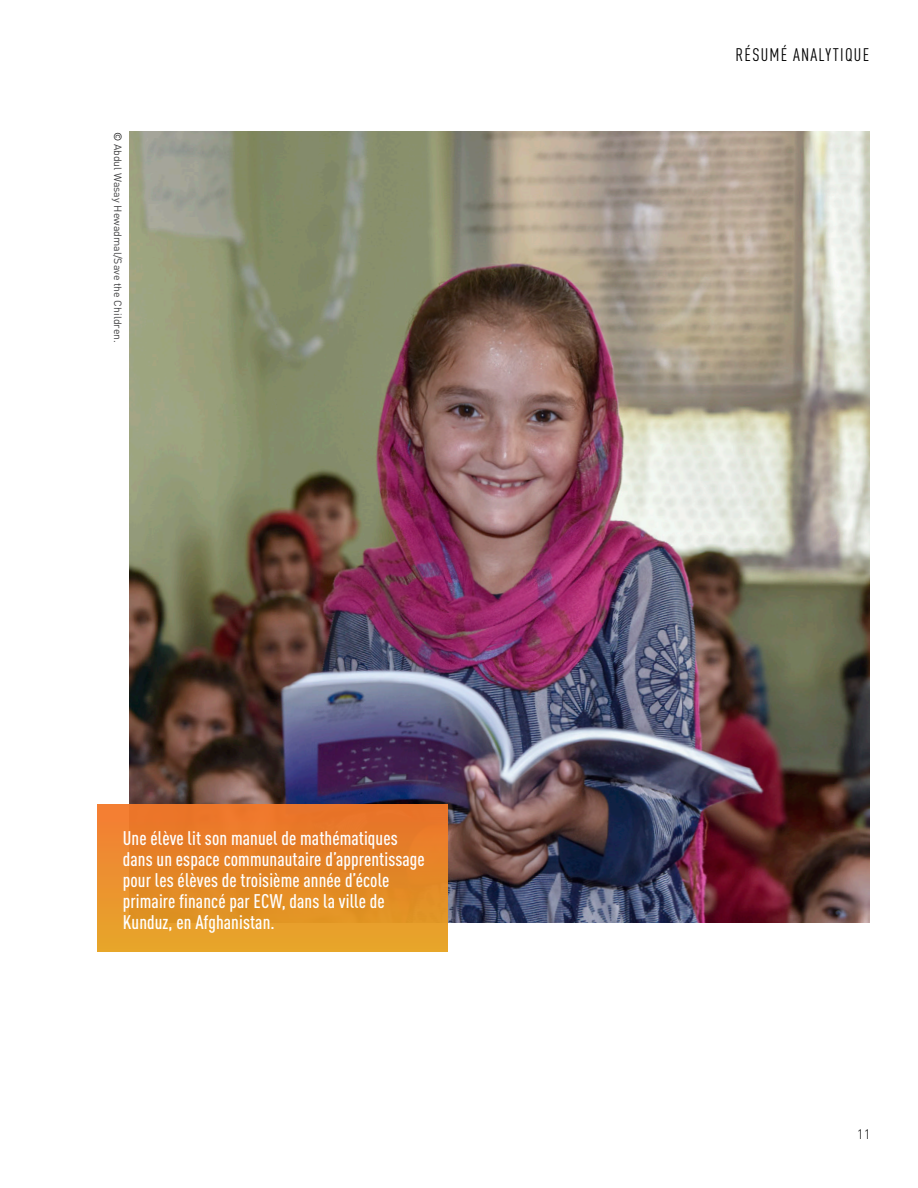
<style>
.page{position:relative;width:918px;height:1188px;background:#fff}
.page>*{position:absolute;margin:0;border:0;box-sizing:border-box;transform-origin:0 0}
.Quotes_yellow_gradie{font:500 condensed 19.5px/21px "DIN Pro";letter-spacing:.005em;color:#fff}
.Country_header{font:condensed 18px "DIN Pro";letter-spacing:.07em;color:#000}
.Body_copy_Reg_10_13{font:300 13.5px "DIN Pro";color:#000}
.image_credit{font:10.5px "DIN Pro";color:#404041}
.s1{color:#000}
</style>
<div class="page">
<img style="left:130px;top:132px;width:739px;height:790px">
<div style="left:97px;top:805px;width:350px;height:147px;background:linear-gradient(to bottom,#e97029,#e3a427)"></div>
<p class="image_credit" style="left:126px;top:132px;width:213px;rotate:90deg"><span class="s1">©</span> Abdul Wasay Hewadmal/Save the Children.</p>
<p class="Quotes_yellow_gradie" style="left:123px;top:826px;width:303px">Une élève lit son manuel de mathématiques dans un espace communautaire d’apprentissage pour les élèves de troisième année d’école primaire financé par ECW, dans la ville de Kunduz, en Afghanistan.</p>
<p class="Country_header" style="left:736px;top:42px;width:135px">RÉSUMÉ ANALYTIQUE</p>
<p class="Body_copy_Reg_10_13" style="left:857px;top:1124px;width:15px">11</p>
</div>
